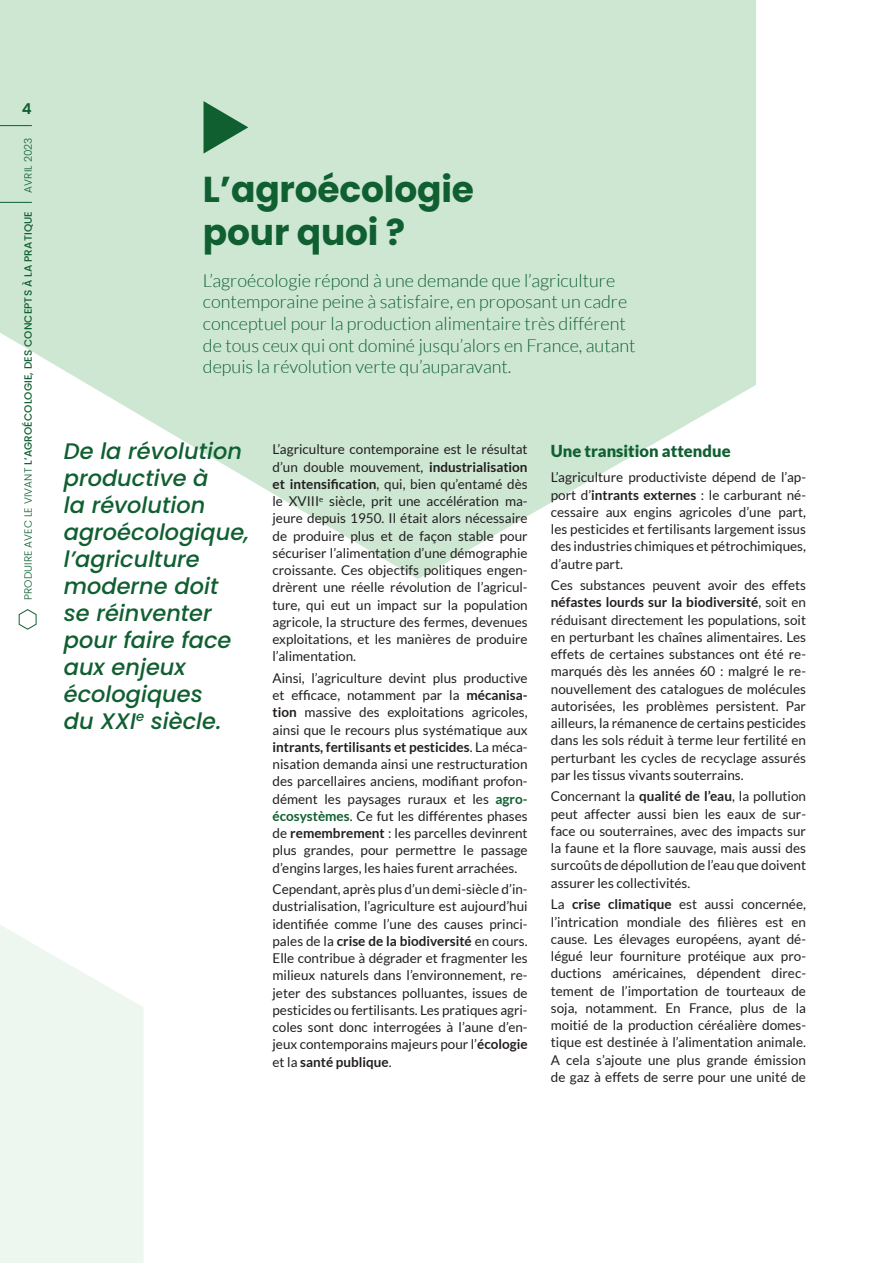
<style>
.page{position:relative;width:893px;height:1263px;background:#fff}
.page>*{position:absolute;margin:0;border:0;box-sizing:border-box;transform-origin:0 0}
.Titre{font:700 36px "Poppins";letter-spacing:-.005em;color:#105f31}
.exergue{font:italic 500 22.5px/27px "Poppins";color:#105f31}
.Chapô{font:300 18px/21.6px "Lato";color:#105f31}
.inter-titre-1{font:900 16.5px "Lato";color:#105f31}
.t1{font:600 15px "Poppins";color:#105f31}
.body{font:13.5px/17.2px "Lato";color:#231f20;text-align:justify}
.t2{font:500 10.5px "Poppins";letter-spacing:.01em;color:#105f31}
.t3{font:300 10.5px "Poppins";letter-spacing:.01em;color:#105f31}
.s1{font-weight:300}
.s2{font-weight:700}
.s3{font-weight:700;color:#105f31}
</style>
<div class="page">
<svg style="left:0;top:925px;width:143px;height:338px;background:#eff7f0"></svg>
<svg style="left:0;top:0;width:756px;height:579px;fill:#cde7d3"></svg>
<svg style="left:203px;top:101px;width:45px;height:53px;background:#6fa383"></svg>
<svg style="left:18px;top:609px;width:19px;height:21px"></svg>
<hr style="left:0;top:202px;width:32px;height:1px;background:#105f31">
<hr style="left:0;top:125px;width:32px;height:1px;background:#105f31">
<p class="t1" style="left:22px;top:100px;width:11px">4</p>
<p class="t3" style="left:22px;top:193px;width:57px;rotate:-90deg">AVRIL 2023</p>
<p class="t2" style="left:22px;top:600px;width:390px;rotate:-90deg"><span class="s1">PRODUIRE AVEC LE VIVANT</span> L’AGROÉCOLOGIE, DES CONCEPTS À LA PRATIQUE</p>
<p class="Titre" style="left:203px;top:168px;width:273px">L’agroécologie</p>
<p class="Titre" style="left:203px;top:212px;width:204px">pour quoi ?</p>
<p class="Chapô" style="left:203px;top:270px;width:434px">L’agroécologie répond à une demande que l’agriculture contemporaine peine à satisfaire, en proposant un cadre conceptuel pour la production alimentaire très différent de tous ceux qui ont dominé jusqu’alors en France, autant depuis la révolution verte qu’auparavant.</p>
<p class="exergue" style="left:64px;top:437px;width:187px">De la révolution productive à<br>la révolution agroécologique, l’agriculture moderne doit se réinventer pour faire face aux enjeux écologiques<br>du XXI<sup>e</sup> siècle.</p>
<p class="body" style="left:273px;top:441px;width:257px">L’agriculture contemporaine est le résultat d’un double mouvement, <span class="s2">industrialisation et intensification</span>, qui, bien qu’entamé dès le XVIII<sup>e</sup> siècle, prit une accélération ma&shy;jeure depuis 1950. Il était alors nécessaire de produire plus et de façon stable pour sécuriser l’alimentation d’une démographie croissante. Ces objectifs politiques engen&shy;drèrent une réelle révolution de l’agricul&shy;ture, qui eut un impact sur la population agricole, la structure des fermes, devenues exploitations, et les manières de produire l’alimentation.</p>
<p class="body" style="left:273px;top:669px;width:257px">Ainsi, l’agriculture devint plus productive et efficace, notamment par la <span class="s2">mécanisa&shy;tion</span> massive des exploitations agricoles, ainsi que le recours plus systématique aux <span class="s2">intrants, fertilisants et pesticides</span>. La méca&shy;nisation demanda ainsi une restructuration des parcellaires anciens, modifiant profon&shy;dément les paysages ruraux et les <span class="s3">agro&shy;écosystèmes</span>. Ce fut les différentes phases de <span class="s2">remembrement</span> : les parcelles devinrent plus grandes, pour permettre le passage d’engins larges, les haies furent arrachées.</p>
<p class="body" style="left:273px;top:880px;width:257px">Cependant, après plus d’un demi-siècle d’in&shy;dustrialisation, l’agriculture est aujourd’hui identifiée comme l’une des causes princi&shy;pales de la <span class="s2">crise de la biodiversité</span> en cours.<br>Elle contribue à dégrader et fragmenter les milieux naturels dans l’environnement, re&shy;jeter des substances polluantes, issues de pesticides ou fertilisants. Les pratiques agri&shy;coles sont donc interrogées à l’aune d’en&shy;jeux contemporains majeurs pour l’<span class="s2">écologie </span>et la <span class="s2">santé publique</span>.</p>
<p class="inter-titre-1" style="left:551px;top:441px;width:181px">Une transition attendue</p>
<p class="body" style="left:551px;top:469px;width:257px">L’agriculture productiviste dépend de l’ap&shy;port d’<span class="s2">intrants externes</span> : le carburant né&shy;cessaire aux engins agricoles d’une part, les pesticides et fertilisants largement issus des industries chimiques et pétrochimiques, d’autre part.</p>
<p class="body" style="left:551px;top:577px;width:257px">Ces substances peuvent avoir des effets <span class="s2">néfastes lourds sur la biodiversité</span>, soit en réduisant directement les populations, soit en perturbant les chaînes alimentaires. Les effets de certaines substances ont été re&shy;marqués dès les années 60 : malgré le re&shy;nouvellement des catalogues de molécules autorisées, les problèmes persistent. Par ailleurs, la rémanence de certains pesticides dans les sols réduit à terme leur fertilité en perturbant les cycles de recyclage assurés par les tissus vivants souterrains.</p>
<p class="body" style="left:551px;top:788px;width:257px">Concernant la <span class="s2">qualité de l’eau</span>, la pollution peut affecter aussi bien les eaux de sur&shy;face ou souterraines, avec des impacts sur la faune et la flore sauvage, mais aussi des surcoûts de dépollution de l’eau que doivent assurer les collectivités.</p>
<p class="body" style="left:551px;top:896px;width:257px">La <span class="s2">crise climatique</span> est aussi concernée, l’intrication mondiale des filières est en cause. Les élevages européens, ayant dé&shy;légué leur fourniture protéique aux pro&shy;ductions américaines, dépendent direc&shy;tement de l’importation de tourteaux de soja, notamment. En France, plus de la moitié de la production céréalière domes&shy;tique est destinée à l’alimentation animale.<br>A cela s’ajoute une plus grande émission de gaz à effets de serre pour une unité de</p>
</div>
